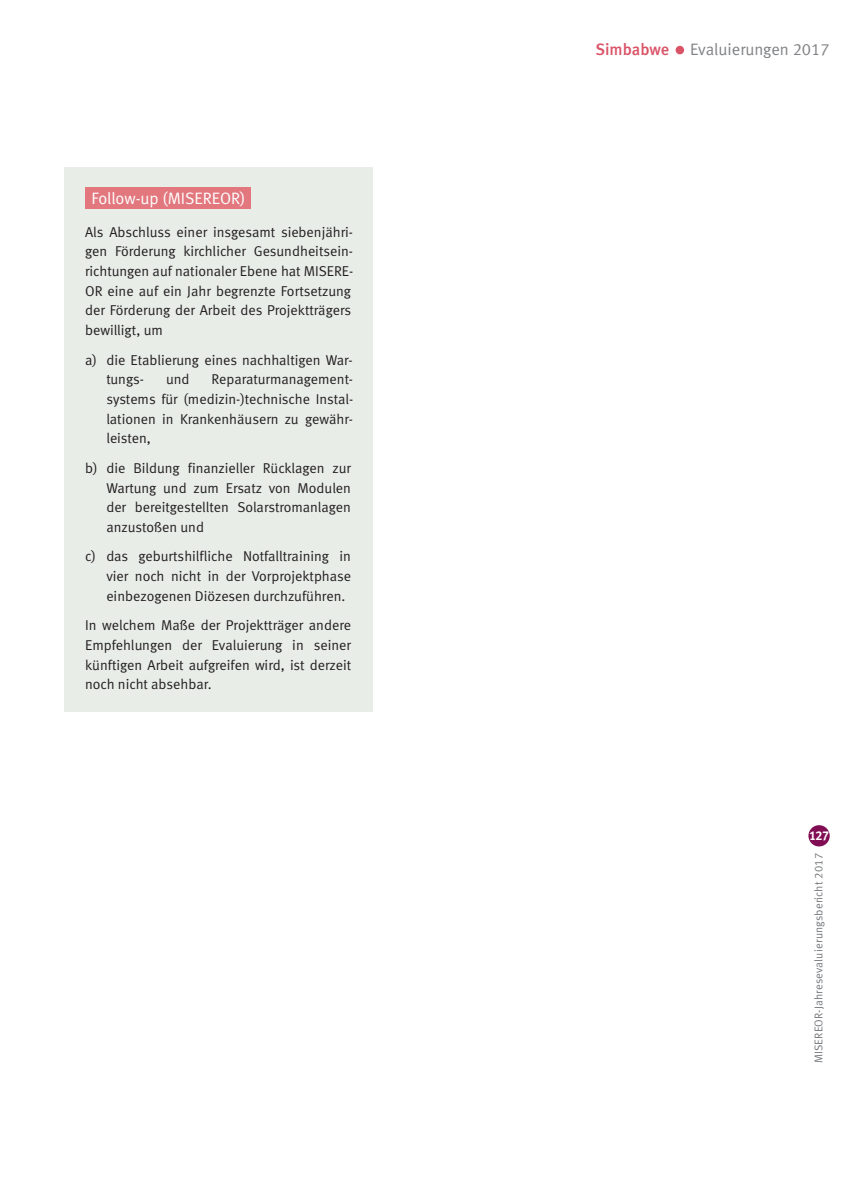
<style>
.page{position:relative;width:851px;height:1191px;background:#fff}
.page>*{position:absolute;margin:0;border:0;box-sizing:border-box;transform-origin:0 0}
.t1{font:16.5px "Meta Normal LF";color:#fff}
.t2{font:16.5px "Meta Normal LF";color:#808285}
.t3{font:16.5px "Meta Medium LF";color:#da5367}
.t4{font:14.25px/19.6px "Meta Normal LF";color:#231f20;text-align:justify}
.t5{font:12.75px "Meta Bold LF";color:#fff}
.t6{font:11.25px "Meta Normal LF";letter-spacing:.015em;color:#76787b}
</style>
<div class="page">
<div style="left:808px;top:825px;width:21px;height:21px;background:#810e54;border-radius:50%"></div>
<div style="left:675px;top:46px;width:9px;height:8px;background:#da5367;border-radius:50%"></div>
<div style="left:64px;top:167px;width:308px;height:544px;background:#e8ede8"></div>
<div style="left:85px;top:188px;width:166px;height:21px;background:#e2777e"></div>
<p class="t1" style="left:91px;top:192px;width:155px">Follow-up (MISEREOR)</p>
<p class="t4" style="left:85px;top:223px;width:269px;text-align:left">Als Abschluss einer insgesamt siebenjähri&shy;gen Förderung kirchlicher Gesundheitsein&shy;richtungen auf nationaler Ebene hat MISERE-OR eine auf ein Jahr begrenzte Fortsetzung der Förderung der Arbeit des Projektträgers bewilligt, um</p>
<p class="t4" style="left:106px;top:351px;width:248px;text-indent:-21px">a) die Etablierung eines nachhaltigen War&shy;tungs-</p>
<p class="t4" style="left:166px;top:371px;width:25px">und</p>
<p class="t4" style="left:106px;top:371px;width:248px;text-indent:105px">Reparaturmanagement&shy;systems für (medizin-)technische Instal&shy;lationen in Krankenhäusern zu gewähr&shy;leisten,</p>
<p class="t4" style="left:106px;top:459px;width:246px;text-indent:-21px">b) die Bildung finanzieller Rücklagen zur Wartung und zum Ersatz von Modulen der bereitgestellten Solarstromanlagen anzustoßen und</p>
<p class="t4" style="left:106px;top:548px;width:246px;text-indent:-21px">c) das geburtshilfliche Notfalltraining in vier noch nicht in der Vorprojektphase einbezogenen Diözesen durchzuführen.</p>
<p class="t4" style="left:85px;top:617px;width:267px">In welchem Maße der Projektträger andere Empfehlungen der Evaluierung in seiner künftigen Arbeit aufgreifen wird, ist derzeit noch nicht absehbar.</p>
<p class="t3" style="left:595px;top:43px;width:75px">Simbabwe</p>
<p class="t2" style="left:690px;top:43px;width:141px">Evaluierungen 2017</p>
<p class="t5" style="left:808px;top:831px;width:22px">127</p>
<p class="t6" style="left:814px;top:1063px;width:212px;rotate:-90deg">MISEREOR-Jahresevaluierungsbericht 2017</p>
</div>
